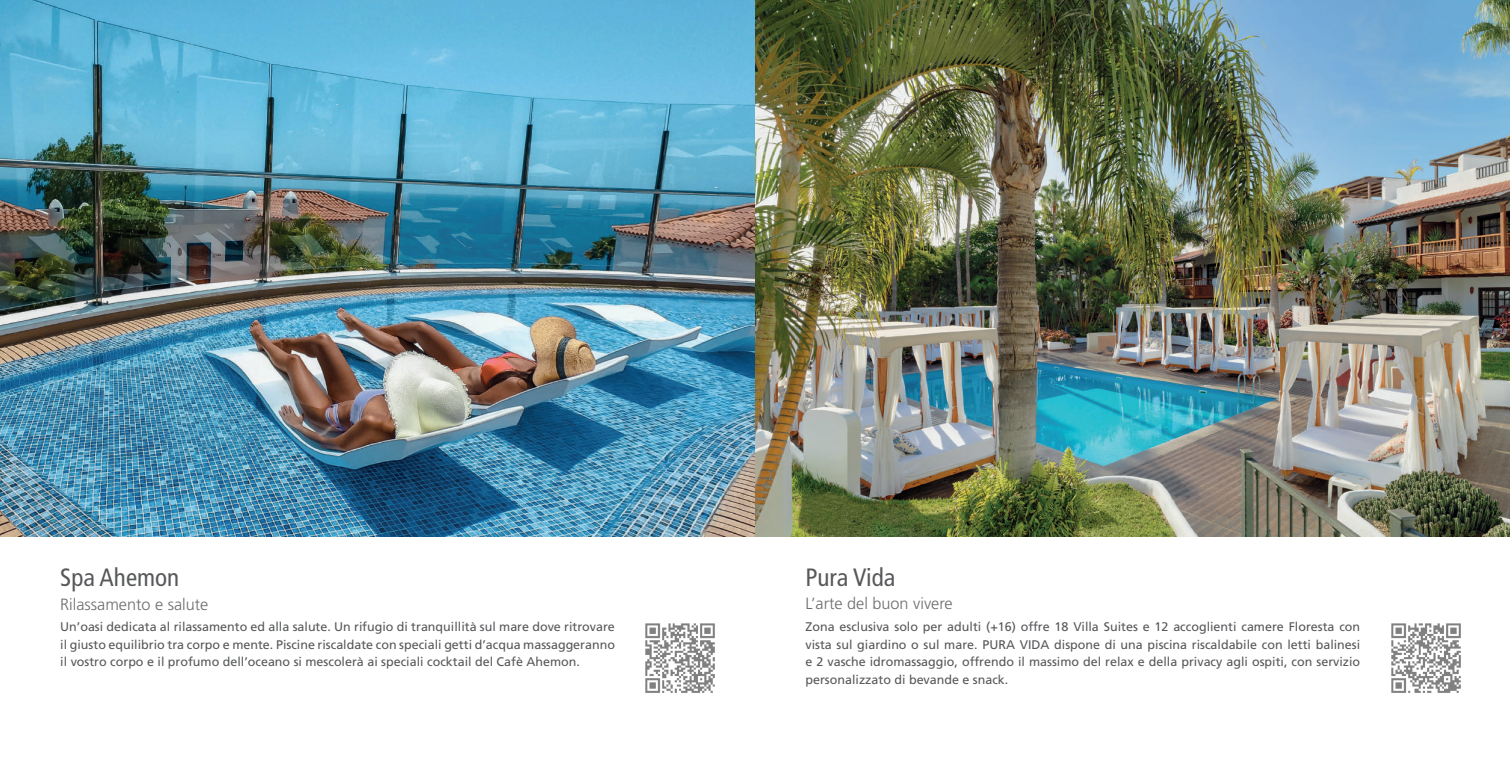
<style>
.page{position:relative;width:1510px;height:766px;background:#fff}
.page>*{position:absolute;margin:0;border:0;box-sizing:border-box;transform-origin:0 0}
.t1{font:condensed 25px "Frutiger LT Pro";color:#57585a}
.t2{font:300 16.25px "Frutiger LT Pro";color:#6c6d70}
.t3{font:12.5px/17.5px "Frutiger LT Pro";color:#57585a;text-align:justify}
</style>
<div class="page">
<img style="left:645px;top:623px;width:70px;height:70px">
<img style="left:1391px;top:623px;width:70px;height:70px">
<img style="left:0;top:0;width:1509px;height:536px">
<h1 class="t1" style="left:60px;top:562px;width:120px">Spa Ahemon</h1>
<h2 class="t2" style="left:60px;top:594px;width:150px">Rilassamento e salute</h2>
<p class="t3" style="left:60px;top:618px;width:556px">Un’oasi dedicata al rilassamento ed alla salute. Un rifugio di tranquillità sul mare dove ritrovare il giusto equilibrio tra corpo e mente. Piscine riscaldate con speciali getti d’acqua massaggeranno il vostro corpo e il profumo dell’oceano si mescolerà ai speciali cocktail del Cafè Ahemon.</p>
<h1 class="t1" style="left:805px;top:562px;width:91px">Pura Vida</h1>
<h2 class="t2" style="left:805px;top:594px;width:149px">L’arte del buon vivere</h2>
<p class="t3" style="left:805px;top:618px;width:556px">Zona esclusiva solo per adulti (+16) offre 18 Villa Suites e 12 accoglienti camere Floresta con vista sul giardino o sul mare. PURA VIDA dispone di una piscina riscaldabile con letti balinesi e 2 vasche idromassaggio, offrendo il massimo del relax e della privacy agli ospiti, con servizio personalizzato di bevande e snack.</p>
</div>
